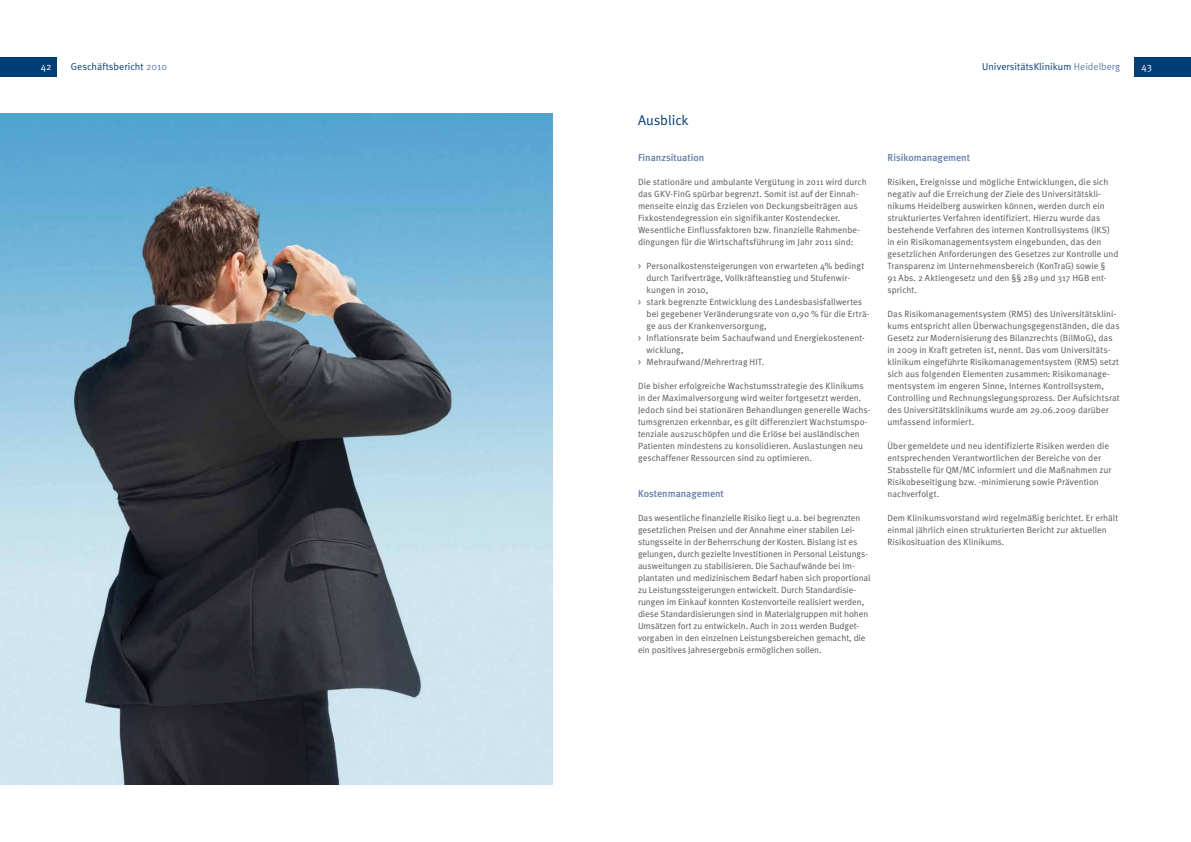
<style>
.page{position:relative;width:1191px;height:842px;background:#fff}
.page>*{position:absolute;margin:0;border:0;box-sizing:border-box;transform-origin:0 0}
.t1{font:14px "Meta Normal";color:#003e77}
.t2{font:10px "Meta Normal";letter-spacing:.01em;color:#003e77}
.t3{font:500 10px "Meta";color:#5e7ca9}
.t4{font:10px "Meta Normal";color:#fff}
.t5{font:9px/12px "Meta Normal";letter-spacing:.005em;color:#565656}
.s1{color:#5e7ca9}
</style>
<div class="page">
<div style="left:0;top:57px;width:57px;height:20px;background:#003e77"></div>
<div style="left:1134px;top:57px;width:57px;height:20px;background:#003e77"></div>
<img style="left:0;top:113px;width:552px;height:671px">
<p class="t4" style="left:41px;top:61px;width:12px">42</p>
<p class="t2" style="left:71px;top:61px;width:98px">Geschäftsbericht <span class="s1">2010</span></p>
<p class="t2" style="left:982px;top:61px;width:139px">UniversitätsKlinikum <span class="s1">Heidelberg</span></p>
<p class="t4" style="left:1141px;top:61px;width:12px">43</p>
<h1 class="t1" style="left:638px;top:112px;width:52px">Ausblick</h1>
<p class="t3" style="left:638px;top:152px;width:68px">Finanzsituation</p>
<p class="t5" style="left:638px;top:176px;width:230px">Die stationäre und ambulante Vergütung in 2011 wird durch das GKV-FinG spürbar begrenzt. Somit ist auf der Einnah&shy;menseite einzig das Erzielen von Deckungsbeiträgen aus Fixkostendegression ein signifikanter Kostendecker.<br>Wesentliche Einflussfaktoren bzw. finanzielle Rahmenbe&shy;dingungen für die Wirtschaftsführung im Jahr 2011 sind:</p>
<p class="t5" style="left:638px;top:260px;width:228px">&gt; Personalkostensteigerungen von erwarteten 4% bedingt</p>
<p class="t5" style="left:646px;top:272px;width:205px">durch Tarifverträge, Vollkräfteanstieg und Stufenwir-</p>
<p class="t5" style="left:646px;top:284px;width:63px">kungen in 2010,</p>
<p class="t5" style="left:638px;top:296px;width:225px">&gt; stark begrenzte Entwicklung des Landesbasisfallwertes</p>
<p class="t5" style="left:646px;top:308px;width:224px">bei gegebener Veränderungsrate von 0,90 % für die Erträ-</p>
<p class="t5" style="left:646px;top:320px;width:122px">ge aus der Krankenversorgung,</p>
<p class="t5" style="left:638px;top:332px;width:228px">&gt; Inflationsrate beim Sachaufwand und Energiekostenent-</p>
<p class="t5" style="left:646px;top:344px;width:38px">wicklung,</p>
<p class="t5" style="left:638px;top:356px;width:128px">&gt; Mehraufwand/Mehrertrag HIT.</p>
<p class="t5" style="left:638px;top:380px;width:234px">Die bisher erfolgreiche Wachstumsstrategie des Klinikums in der Maximalversorgung wird weiter fortgesetzt werden.<br>Jedoch sind bei stationären Behandlungen generelle Wachs&shy;tumsgrenzen erkennbar, es gilt differenziert Wachstumspo&shy;tenziale auszuschöpfen und die Erlöse bei ausländischen Patienten mindestens zu konsolidieren. Auslastungen neu geschaffener Ressourcen sind zu optimieren.</p>
<p class="t3" style="left:638px;top:488px;width:87px">Kostenmanagement</p>
<p class="t5" style="left:638px;top:512px;width:234px">Das wesentliche finanzielle Risiko liegt u.a. bei begrenzten gesetzlichen Preisen und der Annahme einer stabilen Lei&shy;stungsseite in der Beherrschung der Kosten. Bislang ist es gelungen, durch gezielte Investitionen in Personal Leistungs&shy;ausweitungen zu stabilisieren. Die Sachaufwände bei Im&shy;plantaten und medizinischem Bedarf haben sich proportional zu Leistungssteigerungen entwickelt. Durch Standardisie&shy;rungen im Einkauf konnten Kostenvorteile realisiert werden, diese Standardisierungen sind in Materialgruppen mit hohen Umsätzen fort zu entwickeln. Auch in 2011 werden Budget&shy;vorgaben in den einzelnen Leistungsbereichen gemacht, die ein positives Jahresergebnis ermöglichen sollen.</p>
<p class="t3" style="left:887px;top:152px;width:84px">Risikomanagement</p>
<p class="t5" style="left:887px;top:176px;width:232px">Risiken, Ereignisse und mögliche Entwicklungen, die sich negativ auf die Erreichung der Ziele des Universitätskli&shy;nikums Heidelberg auswirken können, werden durch ein strukturiertes Verfahren identifiziert. Hierzu wurde das bestehende Verfahren des internen Kontrollsystems (IKS) in ein Risikomanagementsystem eingebunden, das den gesetzlichen Anforderungen des Gesetzes zur Kontrolle und Transparenz im Unternehmensbereich (KonTraG) sowie §<br>91 Abs. 2 Aktiengesetz und den §§ 289 und 317 HGB ent&shy;spricht.</p>
<p class="t5" style="left:887px;top:308px;width:234px">Das Risikomanagementsystem (RMS) des Universitätsklini&shy;kums entspricht allen Überwachungsgegenständen, die das Gesetz zur Modernisierung des Bilanzrechts (BilMoG), das in 2009 in Kraft getreten ist, nennt. Das vom Universitäts&shy;klinikum eingeführte Risikomanagementsystem (RMS) setzt sich aus folgenden Elementen zusammen: Risikomanage&shy;mentsystem im engeren Sinne, Internes Kontrollsystem, Controlling und Rechnungslegungsprozess. Der Aufsichtsrat des Universitätsklinikums wurde am 29.06.2009 darüber umfassend informiert.</p>
<p class="t5" style="left:887px;top:440px;width:225px">Über gemeldete und neu identifizierte Risiken werden die entsprechenden Verantwortlichen der Bereiche von der Stabsstelle für QM/MC informiert und die Maßnahmen zur Risikobeseitigung bzw. -minimierung sowie Prävention nachverfolgt.</p>
<p class="t5" style="left:887px;top:512px;width:232px">Dem Klinikumsvorstand wird regelmäßig berichtet. Er erhält einmal jährlich einen strukturierten Bericht zur aktuellen<br>Risikosituation des Klinikums.</p>
</div>
